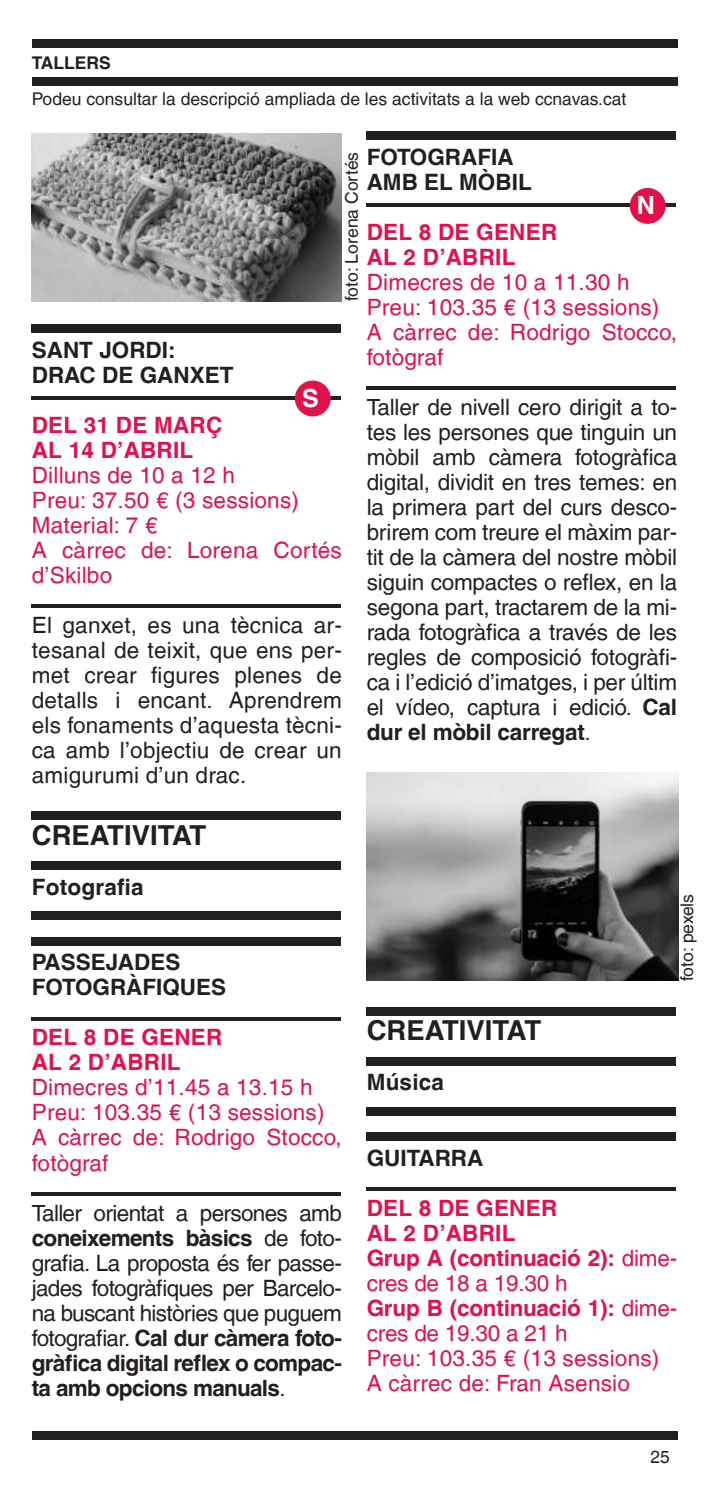
<style>
.page{position:relative;width:709px;height:1489px;background:#fff}
.page>*{position:absolute;margin:0;border:0;box-sizing:border-box;transform-origin:0 0}
.t1{font:700 27.5px "Helvetica LT";color:#231f20}
.t2{font:700 25px "Helvetica LT";color:#fff}
.t3{font:22.5px/25px "Helvetica LT";letter-spacing:-.01em;color:#231f20;text-align:justify}
.t4{font:22.5px/25px "Helvetica LT";letter-spacing:.01em;color:#e2114c}
.t5{font:700 22.5px/25px "Helvetica LT";color:#231f20}
.t6{font:700 22.5px/25px "Helvetica LT";letter-spacing:.01em;color:#e2114c}
.t7{font:17.5px "Helvetica LT";color:#231f20}
.t8{font:700 17.5px "Helvetica LT";color:#231f20}
.s1{font-weight:700}
</style>
<div class="page">
<div style="left:32px;top:1431px;width:645px;height:8px;background:#231f20"></div>
<div style="left:32px;top:39px;width:645px;height:8px;background:#231f20"></div>
<div style="left:32px;top:77px;width:645px;height:9px;background:#231f20"></div>
<div style="left:32px;top:324px;width:309px;height:8px;background:#231f20"></div>
<hr style="left:32px;top:396px;width:309px;height:4px;background:#231f20">
<div style="left:295px;top:380px;width:36px;height:36px;background:#e2114c;border-radius:50%"></div>
<hr style="left:32px;top:604px;width:309px;height:3px;background:#231f20">
<div style="left:32px;top:811px;width:309px;height:9px;background:#231f20"></div>
<div style="left:32px;top:861px;width:309px;height:9px;background:#231f20"></div>
<div style="left:32px;top:911px;width:309px;height:9px;background:#231f20"></div>
<div style="left:32px;top:936px;width:309px;height:9px;background:#231f20"></div>
<svg style="left:32px;top:1017px;width:309px;height:3px"></svg>
<svg style="left:32px;top:1192px;width:309px;height:3px"></svg>
<div style="left:367px;top:131px;width:309px;height:9px;background:#231f20"></div>
<hr style="left:367px;top:203px;width:309px;height:4px;background:#231f20">
<div style="left:629px;top:188px;width:36px;height:36px;background:#e2114c;border-radius:50%"></div>
<hr style="left:367px;top:386px;width:309px;height:4px;background:#231f20">
<div style="left:367px;top:1006px;width:309px;height:9px;background:#231f20"></div>
<div style="left:367px;top:1056px;width:309px;height:9px;background:#231f20"></div>
<div style="left:367px;top:1106px;width:309px;height:9px;background:#231f20"></div>
<div style="left:367px;top:1131px;width:309px;height:9px;background:#231f20"></div>
<svg style="left:367px;top:1187px;width:309px;height:3px"></svg>
<img style="left:32px;top:133px;width:310px;height:168px">
<img style="left:367px;top:772px;width:312px;height:208px">
<p class="t8" style="left:32px;top:52px;width:81px">TALLERS</p>
<p class="t7" style="left:32px;top:88px;width:596px">Podeu consultar la descripció ampliada de les activitats a la web ccnavas.cat</p>
<p class="t5" style="left:32px;top:337px;width:203px">SANT JORDI:<br>DRAC DE GANXET</p>
<p class="t7" style="left:341px;top:301px;width:151px;rotate:-90deg">foto: Lorena Cortés</p>
<p class="t2" style="left:302px;top:383px;width:18px">S</p>
<p class="t6" style="left:32px;top:412px;width:192px">DEL 31 DE MARÇ<br>AL 14 D’ABRIL</p>
<p class="t4" style="left:32px;top:462px;width:311px">Dilluns de 10 a 12 h<br>Preu: 37.50 € (3 sessions)<br>Material: 7 €<br>A càrrec de: Lorena Cortés d’Skilbo</p>
<p class="t3" style="left:32px;top:612px;width:311px">El ganxet, es una tècnica ar&shy;tesanal de teixit, que ens per&shy;met crear figures plenes de detalls i encant. Aprendrem els fonaments d’aquesta tècni&shy;ca amb l’objectiu de crear un amigurumi d’un drac.</p>
<p class="t1" style="left:32px;top:818px;width:176px">CREATIVITAT</p>
<p class="t5" style="left:32px;top:874px;width:113px">Fotografia</p>
<p class="t5" style="left:32px;top:949px;width:196px">PASSEJADES<br>FOTOGRÀFIQUES</p>
<p class="t6" style="left:32px;top:1024px;width:192px">DEL 8 DE GENER<br>AL 2 D’ABRIL</p>
<p class="t4" style="left:32px;top:1074px;width:311px">Dimecres d’11.45 a 13.15 h<br>Preu: 103.35 € (13 sessions)<br>A càrrec de: Rodrigo Stocco, fotògraf</p>
<p class="t3" style="left:32px;top:1199px;width:311px">Taller orientat a persones amb <span class="s1">coneixements bàsics</span> de foto&shy;grafia. La proposta és fer passe&shy;jades fotogràfiques per Barcelo&shy;na buscant històries que puguem fotografiar. <span class="s1">Cal dur càmera foto&shy;gràfica digital reflex o compac&shy;ta amb opcions manuals</span>.</p>
<p class="t5" style="left:367px;top:144px;width:166px">FOTOGRAFIA<br>AMB EL MÒBIL</p>
<p class="t2" style="left:637px;top:190px;width:20px">N</p>
<p class="t6" style="left:367px;top:219px;width:192px">DEL 8 DE GENER<br>AL 2 D’ABRIL</p>
<p class="t4" style="left:367px;top:269px;width:312px">Dimecres de 10 a 11.30 h<br>Preu: 103.35 € (13 sessions)<br>A càrrec de: Rodrigo Stocco, fotògraf</p>
<p class="t3" style="left:367px;top:394px;width:312px">Taller de nivell cero dirigit a to&shy;tes les persones que tinguin un mòbil amb càmera fotogràfica digital, dividit en tres temes: en la primera part del curs desco&shy;brirem com treure el màxim par&shy;tit de la càmera del nostre mòbil siguin compactes o reflex, en la segona part, tractarem de la mi&shy;rada fotogràfica a través de les regles de composició fotogràfi&shy;ca i l’edició d’imatges, i per últim el vídeo, captura i edició. <span class="s1">Cal dur el mòbil carregat</span>.</p>
<p class="t1" style="left:367px;top:1013px;width:176px">CREATIVITAT</p>
<p class="t5" style="left:367px;top:1069px;width:79px">Música</p>
<p class="t7" style="left:677px;top:980px;width:89px;rotate:-90deg">foto: pexels</p>
<p class="t5" style="left:367px;top:1144px;width:118px">GUITARRA</p>
<p class="t4" style="left:367px;top:1194px;width:312px"><span class="s1">DEL 8 DE GENER<br>AL 2 D’ABRIL<br>Grup A (continuació 2):</span> dime&shy;cres de 18 a 19.30 h<br><span class="s1">Grup B (continuació 1):</span> dime&shy;cres de 19.30 a 21 h<br>Preu: 103.35 € (13 sessions)<br>A càrrec de: Fran Asensio</p>
<p class="t7" style="left:650px;top:1445px;width:21px">25</p>
</div>
